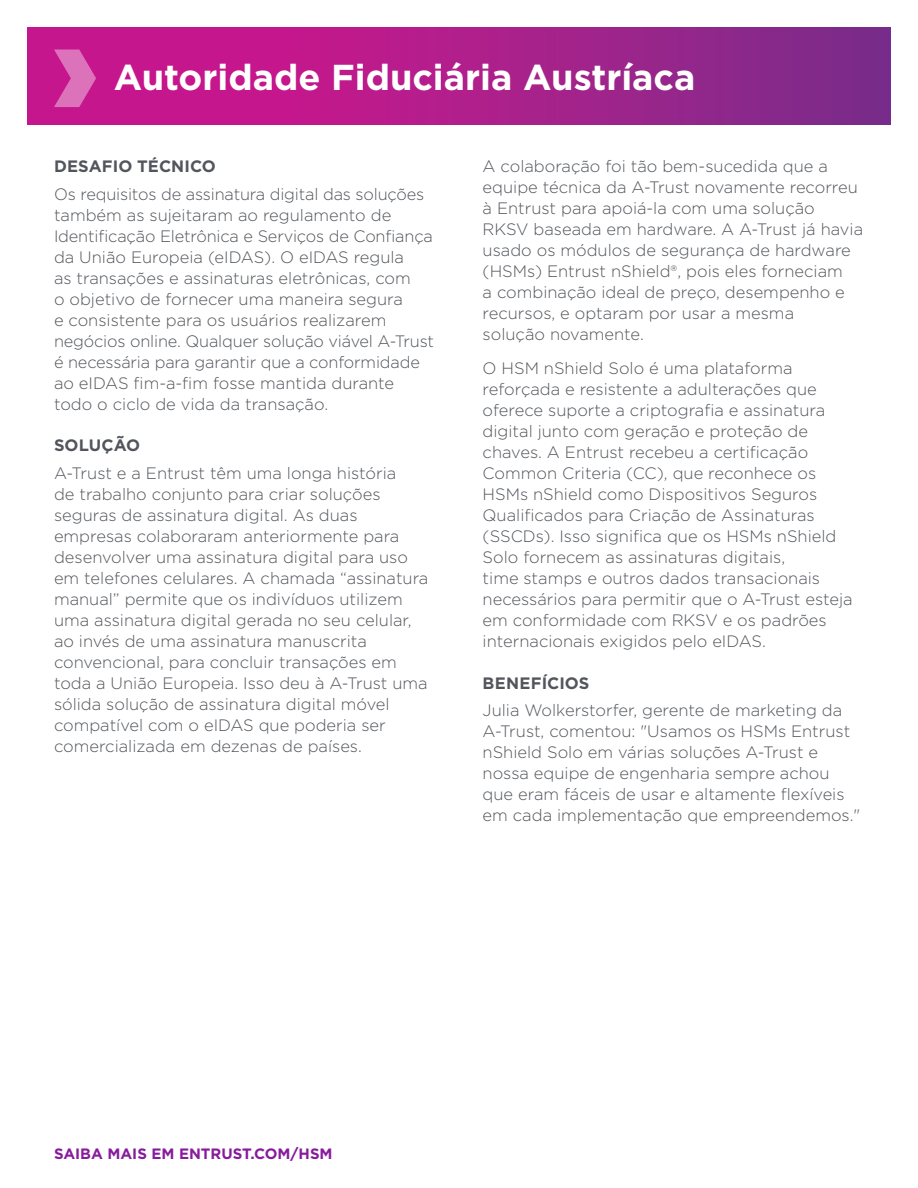
<style>
.page{position:relative;width:918px;height:1188px;background:#fff}
.page>*{position:absolute;margin:0;border:0;box-sizing:border-box;transform-origin:0 0}
.Company_Name{font:700 36px "Gotham";color:#fff}
.Body_copy{font:300 16.5px/21px "Gotham";color:#52555b}
.header_1{font:700 16.5px "Gotham";letter-spacing:.005em;color:#52555b}
.CTA_URL_front{font:700 15px "Gotham";color:#881b9c}
</style>
<div class="page">
<svg style="left:27px;top:27px;width:864px;height:98px;background:#aa1f8b"></svg>
<svg style="left:54px;top:50px;width:42px;height:57px;background:#d34da8"></svg>
<p class="Company_Name" style="left:114px;top:54px;width:583px">Autoridade Fiduciária Austríaca</p>
<p class="header_1" style="left:54px;top:155px;width:164px">DESAFIO TÉCNICO</p>
<p class="Body_copy" style="left:54px;top:183px;width:382px">Os requisitos de assinatura digital das soluções também as sujeitaram ao regulamento de Identificação Eletrônica e Serviços de Confiança da União Europeia (eIDAS). O eIDAS regula<br>as transações e assinaturas eletrônicas, com<br>o objetivo de fornecer uma maneira segura<br>e consistente para os usuários realizarem negócios online. Qualquer solução viável A-Trust é necessária para garantir que a conformidade ao eIDAS fim-a-fim fosse mantida durante todo o ciclo de vida da transação.</p>
<p class="header_1" style="left:54px;top:434px;width:88px">SOLUÇÃO</p>
<p class="Body_copy" style="left:54px;top:462px;width:376px">A-Trust e a Entrust têm uma longa história<br>de trabalho conjunto para criar soluções seguras de assinatura digital. As duas empresas colaboraram anteriormente para desenvolver uma assinatura digital para uso em telefones celulares. A chamada “assinatura manual” permite que os indivíduos utilizem uma assinatura digital gerada no seu celular, ao invés de uma assinatura manuscrita convencional, para concluir transações em toda a União Europeia. Isso deu à A-Trust uma sólida solução de assinatura digital móvel compatível com o eIDAS que poderia ser comercializada em dezenas de países.</p>
<p class="Body_copy" style="left:483px;top:155px;width:382px">A colaboração foi tão bem-sucedida que a equipe técnica da A-Trust novamente recorreu à Entrust para apoiá-la com uma solução RKSV baseada em hardware. A A-Trust já havia usado os módulos de segurança de hardware (HSMs) Entrust nShield®, pois eles forneciam<br>a combinação ideal de preço, desempenho e recursos, e optaram por usar a mesma<br>solução novamente.</p>
<p class="Body_copy" style="left:483px;top:358px;width:372px">O HSM nShield Solo é uma plataforma reforçada e resistente a adulterações que oferece suporte a criptografia e assinatura digital junto com geração e proteção de chaves. A Entrust recebeu a certificação Common Criteria (CC), que reconhece os HSMs nShield como Dispositivos Seguros Qualificados para Criação de Assinaturas (SSCDs). Isso significa que os HSMs nShield Solo fornecem as assinaturas digitais,<br>time stamps e outros dados transacionais necessários para permitir que o A-Trust esteja em conformidade com RKSV e os padrões internacionais exigidos pelo eIDAS.</p>
<p class="header_1" style="left:483px;top:672px;width:108px">BENEFÍCIOS</p>
<p class="Body_copy" style="left:483px;top:700px;width:379px">Julia Wolkerstorfer, gerente de marketing da A-Trust, comentou: "Usamos os HSMs Entrust nShield Solo em várias soluções A-Trust e nossa equipe de engenharia sempre achou que eram fáceis de usar e altamente flexíveis em cada implementação que empreendemos."</p>
<p class="CTA_URL_front" style="left:54px;top:1144px;width:280px">SAIBA MAIS EM ENTRUST.COM/HSM</p>
</div>
